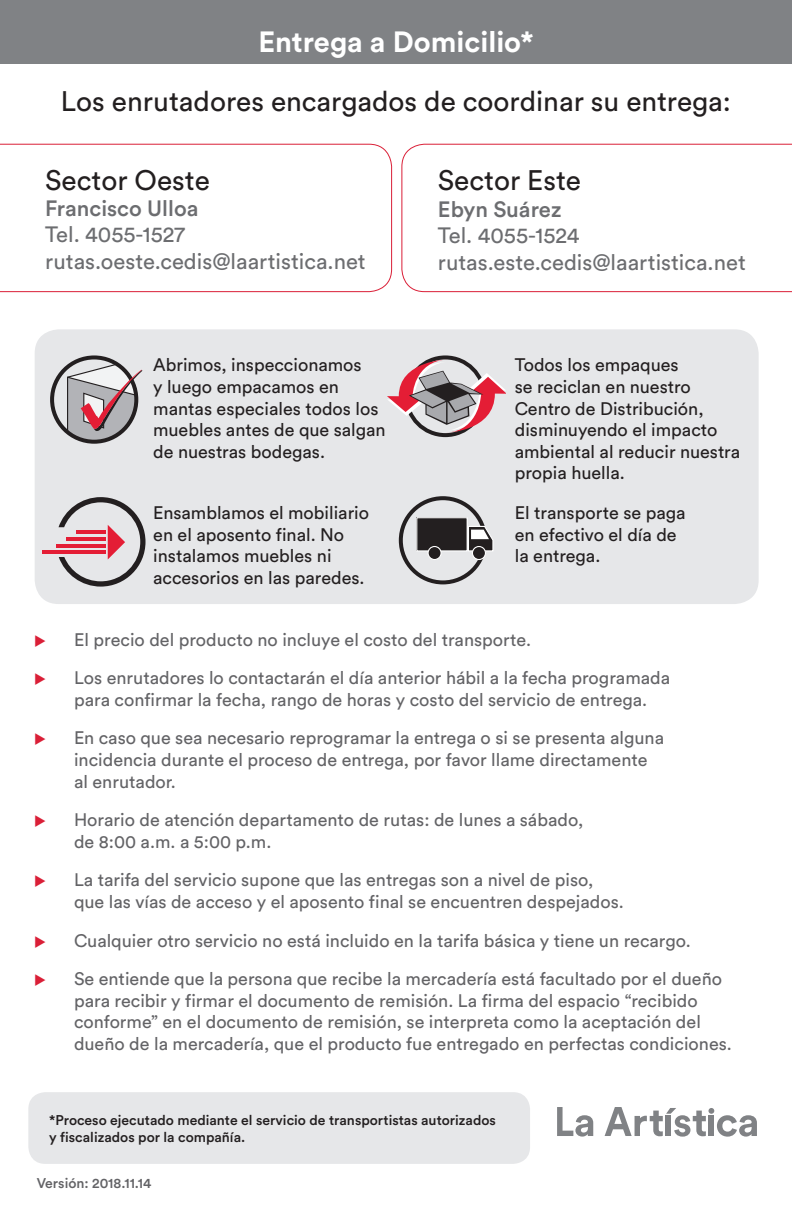
<style>
.page{position:relative;width:792px;height:1224px;background:#fff}
.page>*{position:absolute;margin:0;border:0;box-sizing:border-box;transform-origin:0 0}
.t1{font:700 29px "Circular Std";color:#fff}
.t2{font:28px "Circular Std";color:#231f20}
.t3{font:22px/26.4px "Circular Std";color:#6c6d70}
.t4{font:500 22px "Circular Std";color:#6c6d70}
.t5{font:18px/21.6px "Circular Std";color:#636366}
.t6{font:18px/21.6px "Circular Std";color:#231f20}
.t7{font:500 14px/16.8px "Circular Std";color:#231f20}
.t8{font:500 14px "Circular Std";color:#636366}
.s1{color:#da1f37}
</style>
<div class="page">
<div style="left:0;top:0;width:792px;height:63px;background:#808285"></div>
<div style="left:35px;top:329px;width:724px;height:275px;background:#e6e7e9;border-radius:24px"></div>
<svg style="left:401px;top:144px;width:391px;height:148px"></svg>
<svg style="left:0;top:144px;width:392px;height:148px"></svg>
<div style="left:50px;top:355px;width:88px;height:89px;border:4px solid #231f20;border-radius:50%"></div>
<svg style="left:66px;top:364px;width:76px;height:79px"></svg>
<div style="left:405px;top:355px;width:81px;height:82px;border:4px solid #231f20;border-radius:50%"></div>
<svg style="left:387px;top:359px;width:118px;height:74px"></svg>
<hr style="left:56px;top:544px;width:49px;height:3px;background:#e41d35">
<hr style="left:42px;top:551px;width:63px;height:3px;background:#e41d35">
<svg style="left:59px;top:497px;width:87px;height:90px"></svg>
<div style="left:399px;top:496px;width:88px;height:88px;border:4px solid #231f20;border-radius:50%"></div>
<div style="left:417px;top:518px;width:50px;height:33px;background:#231f20"></div>
<div style="left:416px;top:517px;width:52px;height:34px;border:1px solid #fff"></div>
<div style="left:428px;top:547px;width:13px;height:13px;background:#231f20;border-radius:50%"></div>
<div style="left:428px;top:546px;width:14px;height:14px;border:1px solid #fff;border-radius:50%"></div>
<div style="left:472px;top:547px;width:13px;height:13px;background:#231f20;border-radius:50%"></div>
<div style="left:472px;top:546px;width:14px;height:14px;border:1px solid #fff;border-radius:50%"></div>
<svg style="left:467px;top:525px;width:27px;height:27px"></svg>
<div style="left:28px;top:1092px;width:502px;height:72px;background:#e6e7e9;border-radius:17px"></div>
<svg style="left:557px;top:1107px;width:36px;height:30px"></svg>
<svg style="left:605px;top:1107px;width:152px;height:30px"></svg>
<h1 class="t1" style="left:258px;top:23px;width:277px">Entrega a Domicilio*</h1>
<h2 class="t2" style="left:61px;top:85px;width:672px">Los enrutadores encargados de coordinar su entrega:</h2>
<h2 class="t2" style="left:45px;top:163px;width:166px">Sector Oeste</h2>
<p class="t4" style="left:45px;top:194px;width:155px">Francisco Ulloa</p>
<p class="t3" style="left:45px;top:221px;width:322px">Tel. 4055-1527 rutas.oeste.cedis@laartistica.net</p>
<p class="t6" style="left:153px;top:354px;width:234px">Abrimos, inspeccionamos<br>y luego empacamos en mantas especiales todos los muebles antes de que salgan de nuestras bodegas.</p>
<p class="t6" style="left:153px;top:502px;width:217px">Ensamblamos el mobiliario en el aposento final. No instalamos muebles ni accesorios en las paredes.</p>
<h2 class="t2" style="left:438px;top:163px;width:145px">Sector Este</h2>
<p class="t4" style="left:438px;top:195px;width:125px">Ebyn Suárez</p>
<p class="t3" style="left:438px;top:222px;width:309px">Tel. 4055-1524 rutas.este.cedis@laartistica.net</p>
<p class="t6" style="left:515px;top:354px;width:227px">Todos los empaques<br>se reciclan en nuestro<br>Centro de Distribución, disminuyendo el impacto ambiental al reducir nuestra propia huella.</p>
<p class="t6" style="left:515px;top:502px;width:172px">El transporte se paga en efectivo el día de la entrega.</p>
<p class="t5" style="left:34px;top:628px;width:499px"><span class="s1">◆</span> El precio del producto no incluye el costo del transporte.</p>
<p class="t5" style="left:74px;top:667px;width:598px;text-indent:-40px"><span class="s1">◆</span> Los enrutadores lo contactarán el día anterior hábil a la fecha programada para confirmar la fecha, rango de horas y costo del servicio de entrega.</p>
<p class="t5" style="left:74px;top:727px;width:592px;text-indent:-40px"><span class="s1">◆</span> En caso que sea necesario reprogramar la entrega o si se presenta alguna incidencia durante el proceso de entrega, por favor llame directamente al enrutador.</p>
<p class="t5" style="left:74px;top:809px;width:511px;text-indent:-40px"><span class="s1">◆</span> Horario de atención departamento de rutas: de lunes a sábado, de 8:00 a.m. a 5:00 p.m.</p>
<p class="t5" style="left:74px;top:869px;width:551px;text-indent:-40px"><span class="s1">◆</span> La tarifa del servicio supone que las entregas son a nivel de piso, que las vías de acceso y el aposento final se encuentren despejados.</p>
<p class="t5" style="left:34px;top:929px;width:658px"><span class="s1">◆</span> Cualquier otro servicio no está incluido en la tarifa básica y tiene un recargo.</p>
<p class="t5" style="left:74px;top:968px;width:659px;text-indent:-40px"><span class="s1">◆</span> Se entiende que la persona que recibe la mercadería está facultado por el dueño para recibir y firmar el documento de remisión. La firma del espacio “recibido conforme” en el documento de remisión, se interpreta como la aceptación del dueño de la mercadería, que el producto fue entregado en perfectas condiciones.</p>
<p class="t7" style="left:49px;top:1112px;width:448px">*Proceso ejecutado mediante el servicio de transportistas autorizados y fiscalizados por la compañía.</p>
<p class="t8" style="left:37px;top:1174px;width:116px">Versión: 2018.11.14</p>
</div>
